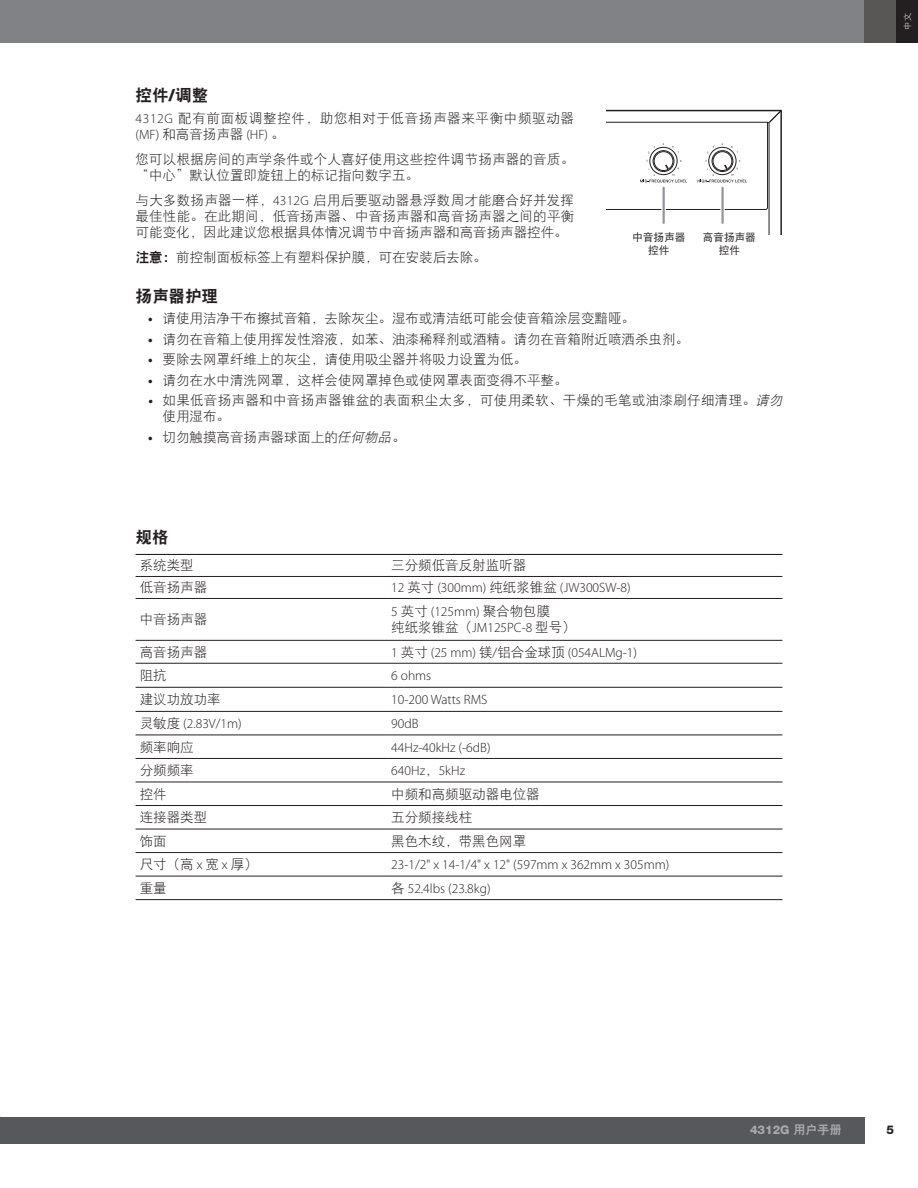
<style>
.page{position:relative;width:918px;height:1188px;background:#fff}
.page>*{position:absolute;margin:0;border:0;box-sizing:border-box;transform-origin:0 0}
.t1{font:16.5px "DFP Hei W9";color:#231f20}
.t2{font:13.5px/16.2px "DFP Hei W3";color:#231f20}
.t3{font:300 13.5px "Myriad Pro";color:#231f20}
.t4{font:13.5px/16.2px "DFP Hei W3";letter-spacing:.025em;color:#231f20}
.t5{font:13.5px "DFP Hei W3";letter-spacing:.05em;color:#231f20}
.t6{font:800 12px "Helvetica Neue LT Pro";color:#a8a9ad}
.t7{font:800 12px "Helvetica Neue LT Pro";color:#231f20}
.t8{font:10.65px/12.8px "DFP Hei W5";color:#231f20;text-align:center}
.t9{font:8.25px "DFP Hei W3";color:#fff}
.s1{font-family:"Helvetica Neue LT Pro";font-weight:800}
.s2{font-family:"Myriad Pro";font-weight:300}
.s3{font-family:"DFP Hei W3";font-weight:400}
.s4{font-family:"DFP Hei W9"}
.s5{font-family:"Myriad Pro";font-weight:700}
.s6{font-style:italic}
.s7{font-family:"DFP Hei W9";font-weight:400}
</style>
<div class="page">
<div style="left:0;top:1117px;width:864px;height:27px;background:#57585a"></div>
<div style="left:0;top:0;width:918px;height:43px;background:#808285"></div>
<div style="left:865px;top:0;width:32px;height:43px;background:#595656"></div>
<div style="left:897px;top:0;width:21px;height:43px;background:#231f20"></div>
<hr style="left:136px;top:576px;width:251px;height:1px;background:#231f20">
<hr style="left:387px;top:576px;width:395px;height:1px;background:#231f20">
<hr style="left:136px;top:598px;width:251px;height:1px;background:#231f20">
<hr style="left:387px;top:598px;width:395px;height:1px;background:#231f20">
<hr style="left:136px;top:640px;width:251px;height:1px;background:#231f20">
<hr style="left:387px;top:640px;width:395px;height:1px;background:#231f20">
<hr style="left:136px;top:663px;width:251px;height:1px;background:#231f20">
<hr style="left:387px;top:663px;width:395px;height:1px;background:#231f20">
<hr style="left:136px;top:687px;width:251px;height:1px;background:#231f20">
<hr style="left:387px;top:687px;width:395px;height:1px;background:#231f20">
<hr style="left:136px;top:711px;width:251px;height:1px;background:#231f20">
<hr style="left:387px;top:711px;width:395px;height:1px;background:#231f20">
<hr style="left:136px;top:735px;width:251px;height:1px;background:#231f20">
<hr style="left:387px;top:735px;width:395px;height:1px;background:#231f20">
<hr style="left:136px;top:758px;width:251px;height:1px;background:#231f20">
<hr style="left:387px;top:758px;width:395px;height:1px;background:#231f20">
<hr style="left:136px;top:782px;width:251px;height:1px;background:#231f20">
<hr style="left:387px;top:782px;width:395px;height:1px;background:#231f20">
<hr style="left:136px;top:805px;width:251px;height:1px;background:#231f20">
<hr style="left:387px;top:805px;width:395px;height:1px;background:#231f20">
<hr style="left:136px;top:829px;width:251px;height:1px;background:#231f20">
<hr style="left:387px;top:829px;width:395px;height:1px;background:#231f20">
<hr style="left:136px;top:852px;width:251px;height:1px;background:#231f20">
<hr style="left:387px;top:852px;width:395px;height:1px;background:#231f20">
<hr style="left:136px;top:876px;width:251px;height:1px;background:#231f20">
<hr style="left:387px;top:876px;width:395px;height:1px;background:#231f20">
<hr style="left:136px;top:554px;width:251px;height:1px;background:#231f20">
<hr style="left:387px;top:554px;width:395px;height:1px;background:#231f20">
<hr style="left:136px;top:899px;width:251px;height:1px;background:#231f20">
<hr style="left:387px;top:899px;width:395px;height:1px;background:#231f20">
<svg style="left:606px;top:110px;width:176px;height:124px"></svg>
<div style="left:661px;top:188px;width:5px;height:35px;background:#cdcecf"></div>
<div style="left:720px;top:188px;width:5px;height:35px;background:#fff"></div>
<hr style="left:663px;top:188px;width:2px;height:35px;background:#939598">
<hr style="left:721px;top:188px;width:3px;height:35px;background:#939598">
<p class="t1" style="left:136px;top:87px;width:74px">控件<span class="s1">/</span>调整</p>
<p class="t5" style="left:136px;top:111px;width:440px"><span class="s2">4312G</span> 配有前面板调整控件，助您相对于低音扬声器来平衡中频驱动器</p>
<p class="t3" style="left:136px;top:126px;width:151px">(MF) <span class="s3">和高音扬声器</span> (HF) <span class="s3">。</span></p>
<p class="t2" style="left:136px;top:151px;width:440px">您可以根据房间的声学条件或个人喜好使用这些控件调节扬声器的音质。“中心”默认位置即旋钮上的标记指向数字五。</p>
<p class="t2" style="left:136px;top:191px;width:440px;text-align:justify">与大多数扬声器一样，<span class="s2">4312G</span> 启用后要驱动器悬浮数周才能磨合好并发挥最佳性能。在此期间，低音扬声器、中音扬声器和高音扬声器之间的平衡可能变化，因此建议您根据具体情况调节中音扬声器和高音扬声器控件。</p>
<p class="t2" style="left:136px;top:249px;width:352px"><span class="s4">注意：</span>前控制面板标签上有塑料保护膜，可在安装后去除。</p>
<p class="t1" style="left:136px;top:287px;width:84px">扬声器护理</p>
<p class="t2" style="left:148px;top:310px;width:488px"><span class="s5">•</span> 请使用洁净干布擦拭音箱，去除灰尘。湿布或清洁纸可能会使音箱涂层变黯哑。</p>
<p class="t2" style="left:148px;top:331px;width:542px"><span class="s5">•</span> 请勿在音箱上使用挥发性溶液，如苯、油漆稀释剂或酒精。请勿在音箱附近喷洒杀虫剂。</p>
<p class="t2" style="left:148px;top:351px;width:380px"><span class="s5">•</span> 要除去网罩纤维上的灰尘，请使用吸尘器并将吸力设置为低。</p>
<p class="t2" style="left:148px;top:371px;width:421px"><span class="s5">•</span> 请勿在水中清洗网罩，这样会使网罩掉色或使网罩表面变得不平整。</p>
<p class="t4" style="left:163px;top:392px;width:625px;text-indent:-14px"><span class="s5">•</span> 如果低音扬声器和中音扬声器锥盆的表面积尘太多，可使用柔软、干燥的毛笔或油漆刷仔细清理。<span class="s6">请勿</span>使用湿布。</p>
<p class="t2" style="left:148px;top:429px;width:259px"><span class="s5">•</span> 切勿触摸高音扬声器球面上的<span class="s6">任何物品</span>。</p>
<p class="t8" style="left:632px;top:231px;width:54px">中音扬声器控件</p>
<p class="t8" style="left:703px;top:231px;width:54px">高音扬声器控件</p>
<p class="t1" style="left:136px;top:528px;width:34px">规格</p>
<p class="t2" style="left:140px;top:557px;width:55px">系统类型</p>
<p class="t2" style="left:391px;top:557px;width:136px">三分频低音反射监听器</p>
<p class="t2" style="left:140px;top:579px;width:69px">低音扬声器</p>
<p class="t3" style="left:391px;top:580px;width:241px">12 <span class="s3">英寸</span> (300mm) <span class="s3">纯纸浆锥盆</span> (JW300SW-8)</p>
<p class="t2" style="left:140px;top:611px;width:69px">中音扬声器</p>
<p class="t3" style="left:391px;top:604px;width:160px">5 <span class="s3">英寸</span> (125mm) <span class="s3">聚合物包膜</span></p>
<p class="t2" style="left:391px;top:619px;width:186px">纯纸浆锥盆（<span class="s2">JM125PC-8</span> 型号）</p>
<p class="t2" style="left:140px;top:643px;width:69px">高音扬声器</p>
<p class="t3" style="left:391px;top:644px;width:247px">1 <span class="s3">英寸</span> (25 mm) <span class="s3">镁</span>/<span class="s3">铝合金球顶</span> (054ALMg-1)</p>
<p class="t2" style="left:140px;top:667px;width:28px">阻抗</p>
<p class="t3" style="left:391px;top:668px;width:42px">6 ohms</p>
<p class="t2" style="left:140px;top:691px;width:82px">建议功放功率</p>
<p class="t3" style="left:391px;top:692px;width:98px">10-200 Watts RMS</p>
<p class="t3" style="left:140px;top:715px;width:103px"><span class="s3">灵敏度</span> (2.83V/1m)</p>
<p class="t3" style="left:391px;top:715px;width:29px">90dB</p>
<p class="t2" style="left:140px;top:738px;width:55px">频率响应</p>
<p class="t3" style="left:391px;top:739px;width:101px">44Hz-40kHz (-6dB)</p>
<p class="t2" style="left:140px;top:762px;width:55px">分频频率</p>
<p class="t3" style="left:391px;top:762px;width:75px">640Hz<span class="s3">，</span>5kHz</p>
<p class="t2" style="left:140px;top:785px;width:28px">控件</p>
<p class="t2" style="left:391px;top:785px;width:150px">中频和高频驱动器电位器</p>
<p class="t2" style="left:140px;top:809px;width:69px">连接器类型</p>
<p class="t2" style="left:391px;top:809px;width:82px">五分频接线柱</p>
<p class="t2" style="left:140px;top:833px;width:28px">饰面</p>
<p class="t2" style="left:391px;top:833px;width:136px">黑色木纹，带黑色网罩</p>
<p class="t2" style="left:140px;top:856px;width:119px">尺寸（高<span class="s2">x</span>宽<span class="s2">x</span>厚）</p>
<p class="t3" style="left:391px;top:857px;width:280px">23-1/2" x 14-1/4" x 12" (597mm x 362mm x 305mm)</p>
<p class="t2" style="left:140px;top:880px;width:28px">重量</p>
<p class="t3" style="left:391px;top:880px;width:101px"><span class="s3">各</span> 52.4lbs (23.8kg)</p>
<p class="t9" style="left:903px;top:30px;width:18px;rotate:-90deg">中文</p>
<p class="t6" style="left:750px;top:1122px;width:93px">4312G <span class="s7">用户手册</span></p>
<p class="t7" style="left:887px;top:1122px;width:9px">5</p>
</div>
